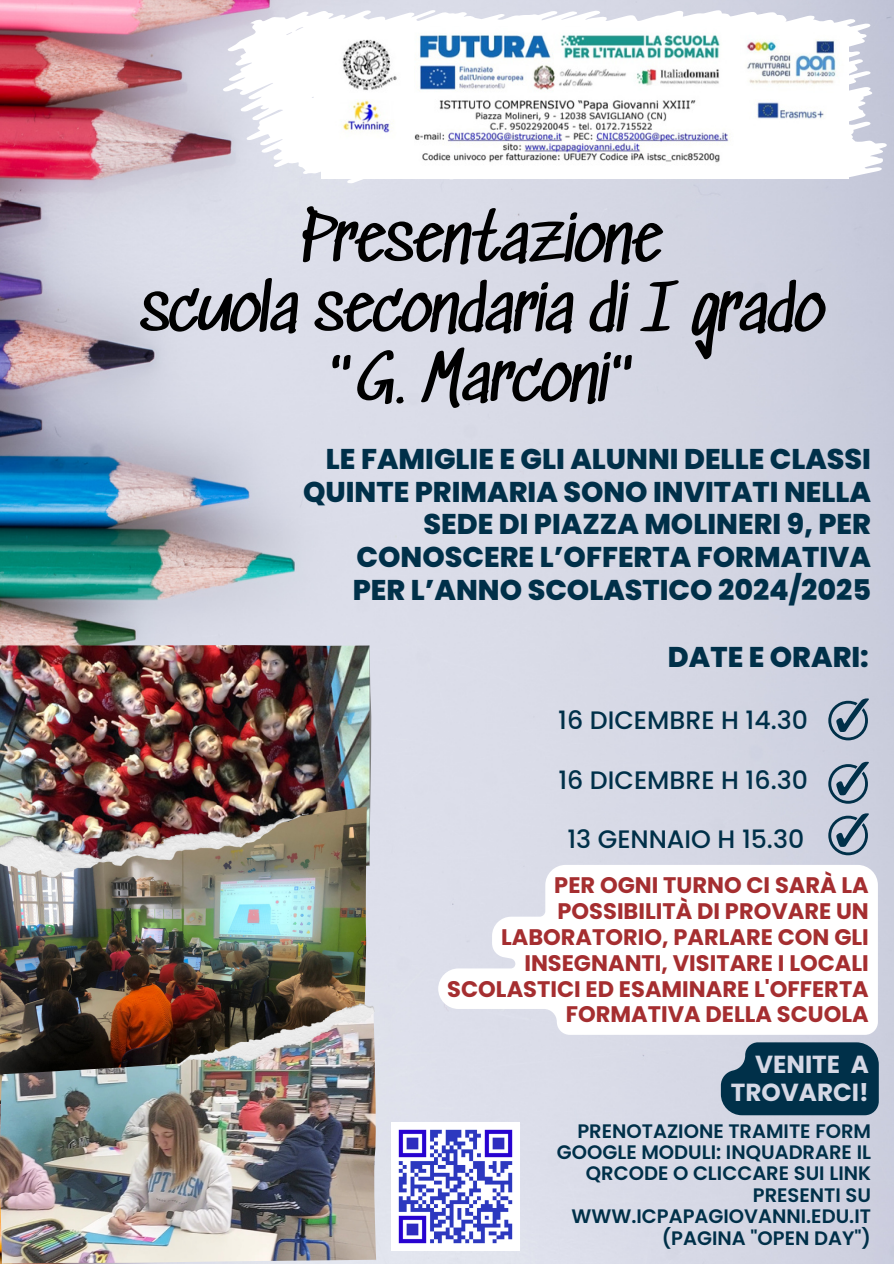
<style>
.page{position:relative;width:894px;height:1264px;background:#fff}
.page>*{position:absolute;margin:0;border:0;box-sizing:border-box;transform-origin:0 0}
.t1{font:63px "Sedgwick Ave";letter-spacing:-.025em;color:#000}
.t2{font:800 28.5px/32.7px "Poppins";color:#003049;text-align:right}
.t3{font:500 25.2px "Poppins";color:#003049}
.t4{font:700 24.6px/28.2px "Poppins";color:#d5d8e5;text-align:right}
.t5{font:700 22.5px/25.8px "Poppins";color:#a52e30;text-align:right}
.t6{font:600 19.5px/21.3px "Poppins";color:#003049;text-align:right}
</style>
<div class="page">
<img style="left:0;top:0;width:893px;height:1263px">
<svg style="left:828px;top:698px;width:40px;height:42px;background:#8598aa"></svg>
<svg style="left:828px;top:761px;width:40px;height:42px;background:#8698ab"></svg>
<svg style="left:828px;top:813px;width:40px;height:42px;background:#8799ab"></svg>
<img style="left:0;top:644px;width:371px;height:169px">
<img style="left:0;top:806px;width:367px;height:7px">
<img style="left:0;top:1011px;width:377px;height:252px">
<img style="left:0;top:813px;width:374px;height:252px">
<svg style="left:222px;top:10px;width:665px;height:173px"></svg>
<img style="left:321px;top:27px;width:527px;height:151px">
<img style="left:391px;top:1122px;width:128px;height:128px">
<svg style="left:720px;top:1042px;width:158px;height:73px;background:#133f57"></svg>
<svg style="left:438px;top:864px;width:439px;height:170px"></svg>
<p class="t1" style="left:301px;top:205px;width:362px">Presentazione</p>
<p class="t1" style="left:139px;top:275px;width:686px">scuola secondaria di I grado</p>
<p class="t1" style="left:326px;top:344px;width:312px">"G. Marconi"</p>
<p class="t2" style="left:303px;top:442px;width:569px">LE FAMIGLIE E GLI ALUNNI DELLE CLASSI QUINTE PRIMARIA SONO INVITATI NELLA SEDE DI PIAZZA MOLINERI 9, PER CONOSCERE L’OFFERTA FORMATIVA PER L’ANNO SCOLASTICO 2024/2025</p>
<p class="t2" style="left:667px;top:640px;width:202px">DATE E ORARI:</p>
<p class="t3" style="left:558px;top:702px;width:251px">16 DICEMBRE H 14.30</p>
<p class="t3" style="left:558px;top:762px;width:251px">16 DICEMBRE H 16.30</p>
<p class="t3" style="left:567px;top:821px;width:238px">13 GENNAIO H 15.30</p>
<p class="t5" style="left:447px;top:872px;width:423px">PER OGNI TURNO CI SARÀ LA<br>POSSIBILITÀ DI PROVARE UN<br>LABORATORIO, PARLARE CON GLI<br>INSEGNANTI, VISITARE I LOCALI<br>SCOLASTICI ED ESAMINARE L'OFFERTA<br>FORMATIVA DELLA SCUOLA</p>
<p class="t4" style="left:730px;top:1050px;width:140px">VENITE A<br>TROVARCI!</p>
<p class="t6" style="left:556px;top:1120px;width:315px">PRENOTAZIONE TRAMITE FORM<br>GOOGLE MODULI: INQUADRARE IL<br>QRCODE O CLICCARE SUI LINK<br>PRESENTI SU<br>WWW.ICPAPAGIOVANNI.EDU.IT (PAGINA "OPEN DAY")</p>
</div>
